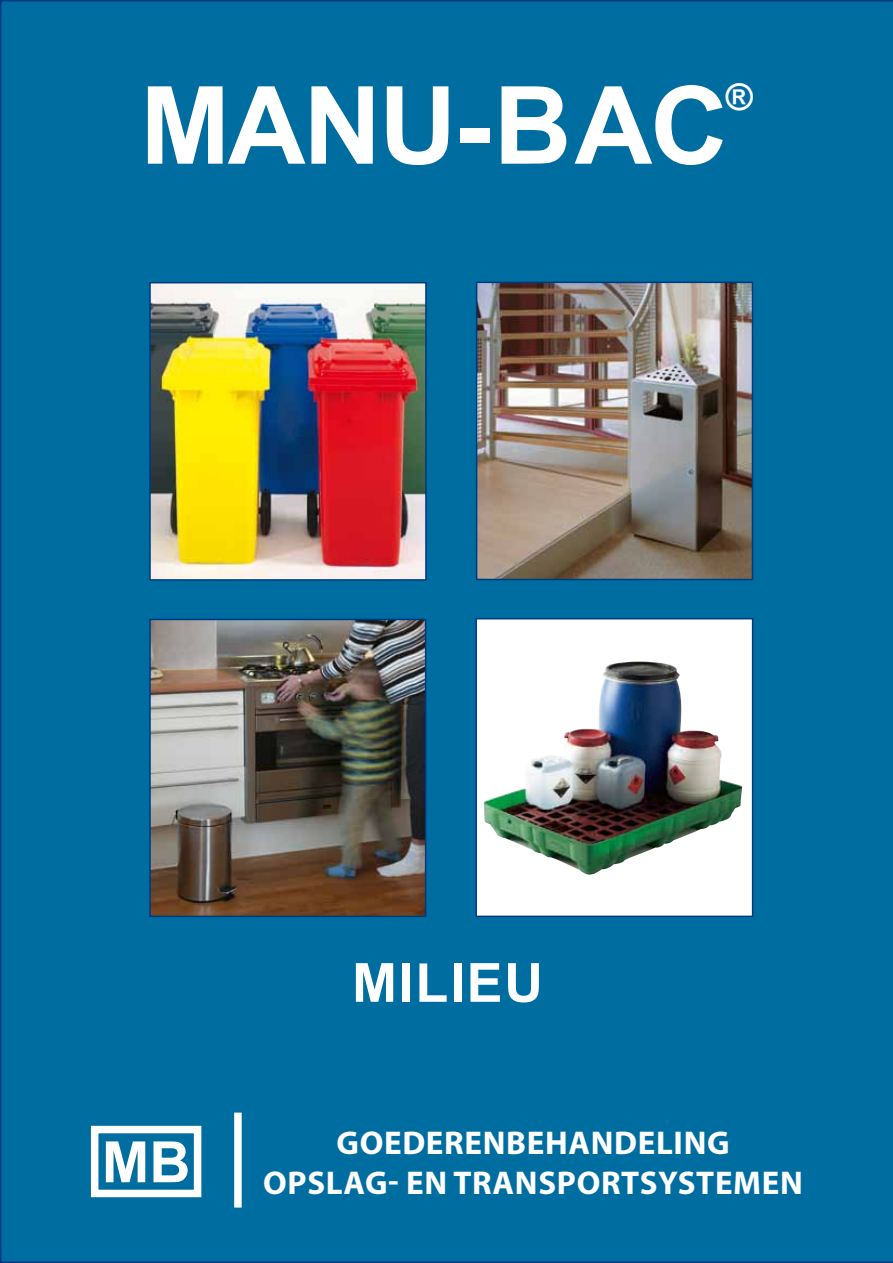
<style>
.page{position:relative;width:893px;height:1263px;background:#006da0}
.page>*{position:absolute;margin:0;border:0;box-sizing:border-box;transform-origin:0 0}
.t1{font:700 108px "Arial";letter-spacing:-.02em;color:#fff}
.t2{font:700 57px "Arial";color:#fff}
.t3{font:700 54px "Arial";letter-spacing:.03em;color:#fff}
.t4{font:700 36.75px "Arial";color:#fff}
.t5{font:700 33px/39.6px "Myriad Pro";letter-spacing:.02em;color:#fff;text-align:center}
</style>
<div class="page">
<div style="left:234px;top:1112px;width:8px;height:95px;background:#fff"></div>
<div style="left:91px;top:1126px;width:110px;height:71px;border:8px solid #fff"></div>
<img style="left:152px;top:285px;width:272px;height:293px">
<div style="left:149px;top:282px;width:278px;height:299px;border:2px solid #003882"></div>
<div style="left:475px;top:618px;width:278px;height:299px;background:#fff;border:2px solid #003882"></div>
<img style="left:483px;top:661px;width:260px;height:214px">
<img style="left:479px;top:285px;width:271px;height:292px">
<div style="left:476px;top:282px;width:277px;height:298px;border:2px solid #003882"></div>
<img style="left:152px;top:622px;width:271px;height:292px">
<div style="left:149px;top:619px;width:277px;height:298px;border:2px solid #003882"></div>
<h1 class="t1" style="left:140px;top:55px;width:589px">MANU-BAC</h1>
<p class="t4" style="left:726px;top:73px;width:29px">®</p>
<h3 class="t3" style="left:352px;top:947px;width:184px">MILIEU</h3>
<h2 class="t2" style="left:102px;top:1125px;width:90px">MB</h2>
<p class="t5" style="left:263px;top:1122px;width:541px">GOEDERENBEHANDELING<br>OPSLAG- EN TRANSPORTSYSTEMEN</p>
</div>
